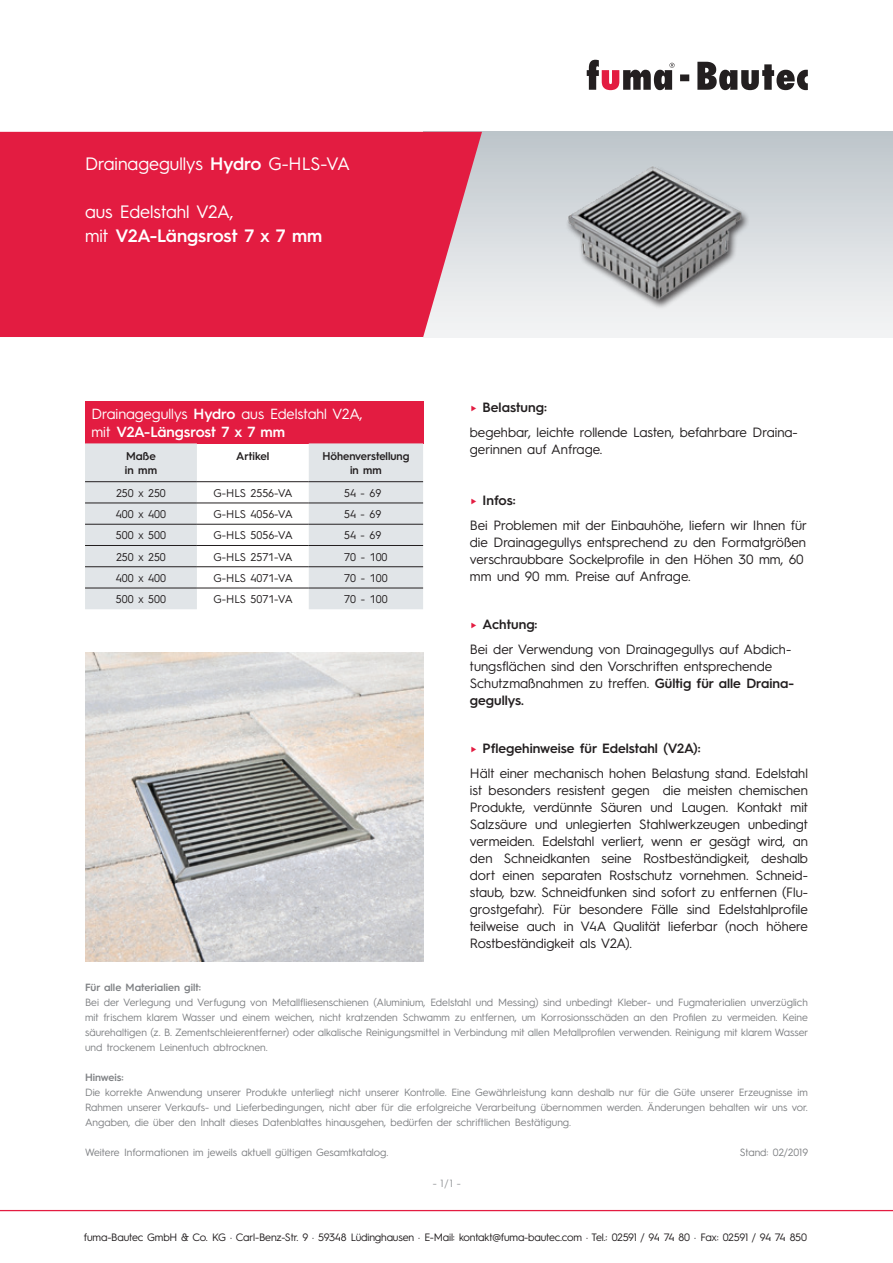
<style>
.page{position:relative;width:893px;height:1263px;background:#fff}
.page>*{position:absolute;margin:0;border:0;box-sizing:border-box;transform-origin:0 0}
.t1{font:18px/24px "Hurme Geometric Sans 3";color:#fff}
.t2{font:14.7px/18px "Hurme Geometric Sans 3";color:#fff}
.t3{font:13.5px/17px "Hurme Geometric Sans 3";color:#231f20}
.t4{font:11.25px "Hurme Geometric Sans 3";color:#231f20}
.t5{font:600 11.25px/13.5px "Hurme Geometric Sans 3";color:#231f20}
.t6{font:10.8px "Hurme Geometric Sans 3";letter-spacing:-.015em;color:#231f20}
.t7{font:10.5px/15px "Hurme Geometric Sans 3";color:#808285;text-align:justify}
.t8{font:600 10.5px "Hurme Geometric Sans 3";color:#808285}
.t9{font:10.5px "Hurme Geometric Sans 3";color:#939598}
.s1{font-weight:600}
.s2{font-weight:600;color:#e31c41}
</style>
<div class="page">
<div style="left:85px;top:401px;width:338px;height:42px;background:#e31c41"></div>
<svg style="left:85px;top:443px;width:338px;height:166px;fill:#e1e5e8"></svg>
<hr style="left:85px;top:503px;width:112px;height:1px;background:#231f20">
<hr style="left:197px;top:503px;width:112px;height:1px;background:#231f20">
<hr style="left:309px;top:503px;width:114px;height:1px;background:#231f20">
<hr style="left:85px;top:524px;width:112px;height:1px;background:#231f20">
<hr style="left:197px;top:524px;width:112px;height:1px;background:#231f20">
<hr style="left:309px;top:524px;width:114px;height:1px;background:#231f20">
<hr style="left:85px;top:545px;width:112px;height:1px;background:#231f20">
<hr style="left:197px;top:545px;width:112px;height:1px;background:#231f20">
<hr style="left:309px;top:545px;width:114px;height:1px;background:#231f20">
<hr style="left:85px;top:566px;width:112px;height:1px;background:#231f20">
<hr style="left:197px;top:566px;width:112px;height:1px;background:#231f20">
<hr style="left:309px;top:566px;width:114px;height:1px;background:#231f20">
<hr style="left:85px;top:588px;width:112px;height:1px;background:#231f20">
<hr style="left:197px;top:588px;width:112px;height:1px;background:#231f20">
<hr style="left:309px;top:588px;width:114px;height:1px;background:#231f20">
<hr style="left:85px;top:481px;width:112px;height:1px;background:#231f20">
<hr style="left:197px;top:481px;width:112px;height:1px;background:#231f20">
<hr style="left:309px;top:481px;width:114px;height:1px;background:#231f20">
<img style="left:85px;top:653px;width:338px;height:308px">
<div style="left:423px;top:132px;width:470px;height:205px;background:linear-gradient(to bottom,#bec5cb,#f5f6f6)"></div>
<div style="left:0;top:132px;width:482px;height:205px;background:#e31c41"></div>
<svg style="left:680px;top:62px;width:128px;height:28px"></svg>
<svg style="left:587px;top:60px;width:87px;height:30px"></svg>
<hr style="left:0;top:1210px;width:893px;height:1px;background:#e31c41">
<img style="left:496px;top:146px;width:317px;height:181px">
<h1 class="t1" style="left:85px;top:150px;width:266px">Drainagegullys <span class="s1">Hydro</span> G-HLS-VA</h1>
<h1 class="t1" style="left:85px;top:198px;width:239px">aus Edelstahl V2A,<br>mit <span class="s1">V2A-Längsrost 7 x 7 mm</span></h1>
<p class="t2" style="left:91px;top:404px;width:273px">Drainagegullys <span class="s1">Hydro</span> aus Edelstahl V2A, mit <span class="s1">V2A-Längsrost 7 x 7 mm</span></p>
<p class="t5" style="left:125px;top:449px;width:34px">Maße in mm</p>
<p class="t5" style="left:236px;top:449px;width:35px">Artikel</p>
<p class="t5" style="left:322px;top:449px;width:89px;text-align:center">Höhenverstellung in mm</p>
<p class="t4" style="left:116px;top:485px;width:51px">250 x 250</p>
<p class="t4" style="left:214px;top:485px;width:81px">G-HLS 2556-VA</p>
<p class="t4" style="left:344px;top:485px;width:39px">54 - 69</p>
<p class="t4" style="left:116px;top:506px;width:52px">400 x 400</p>
<p class="t4" style="left:214px;top:506px;width:81px">G-HLS 4056-VA</p>
<p class="t4" style="left:344px;top:506px;width:39px">54 - 69</p>
<p class="t4" style="left:116px;top:527px;width:52px">500 x 500</p>
<p class="t4" style="left:214px;top:527px;width:81px">G-HLS 5056-VA</p>
<p class="t4" style="left:344px;top:527px;width:39px">54 - 69</p>
<p class="t4" style="left:116px;top:549px;width:51px">250 x 250</p>
<p class="t4" style="left:214px;top:549px;width:81px">G-HLS 2571-VA</p>
<p class="t4" style="left:344px;top:549px;width:45px">70 - 100</p>
<p class="t4" style="left:116px;top:570px;width:52px">400 x 400</p>
<p class="t4" style="left:214px;top:570px;width:81px">G-HLS 4071-VA</p>
<p class="t4" style="left:344px;top:570px;width:45px">70 - 100</p>
<p class="t4" style="left:116px;top:591px;width:52px">500 x 500</p>
<p class="t4" style="left:214px;top:591px;width:81px">G-HLS 5071-VA</p>
<p class="t4" style="left:344px;top:591px;width:45px">70 - 100</p>
<p class="t3" style="left:470px;top:393px;width:329px;line-height:25.5px"><span class="s2">►</span> <span class="s1">Belastung:<br></span>begehbar, leichte rollende Lasten, befahrbare Draina-</p>
<p class="t3" style="left:470px;top:440px;width:134px">gerinnen auf Anfrage.</p>
<p class="t3" style="left:470px;top:487px;width:339px;line-height:25.5px"><span class="s2">►</span> <span class="s1">Infos:<br></span>Bei Problemen mit der Einbauhöhe, liefern wir Ihnen für</p>
<p class="t3" style="left:470px;top:533px;width:338px">die Drainagegullys entsprechend zu den Formatgrößen verschraubbare Sockelprofile in den Höhen 30 mm, 60 mm und 90 mm. Preise auf Anfrage.</p>
<p class="t3" style="left:470px;top:610px;width:323px;line-height:25.5px"><span class="s2">►</span> <span class="s1">Achtung:<br></span>Bei der Verwendung von Drainagegullys auf Abdich-</p>
<p class="t3" style="left:470px;top:657px;width:326px">tungsflächen sind den Vorschriften entsprechende<br>Schutzmaßnahmen zu treffen. <span class="s1">Gültig für alle Draina&shy;gegullys.</span></p>
<p class="t3" style="left:470px;top:734px;width:340px;line-height:25.5px"><span class="s2">►</span> <span class="s1">Pflegehinweise für Edelstahl (V2A):<br></span>Hält einer mechanisch hohen Belastung stand. Edelstahl</p>
<p class="t3" style="left:470px;top:781px;width:340px;text-align:justify">ist besonders resistent gegen die meisten chemischen Produkte, verdünnte Säuren und Laugen. Kontakt mit Salzsäure und unlegierten Stahlwerkzeugen unbedingt vermeiden. Edelstahl verliert, wenn er gesägt wird, an den Schneidkanten seine Rostbeständigkeit, deshalb dort einen separaten Rostschutz vornehmen. Schneid&shy;staub, bzw. Schneidfunken sind sofort zu entfernen (Flu&shy;grostgefahr). Für besondere Fälle sind Edelstahlprofile teilweise auch in V4A Qualität lieferbar (noch höhere Rostbeständigkeit als V2A).</p>
<p class="t8" style="left:85px;top:980px;width:118px">Für alle Materialien gilt:</p>
<p class="t7" style="left:85px;top:994px;width:725px">Bei der Verlegung und Verfugung von Metallfliesenschienen (Aluminium, Edelstahl und Messing) sind unbedingt Kleber- und Fugmaterialien unverzüglich mit frischem klarem Wasser und einem weichen, nicht kratzenden Schwamm zu entfernen, um Korrosionsschäden an den Profilen zu vermeiden. Keine säurehaltigen (z. B. Zementschleierentferner) oder alkalische Reinigungsmittel in Verbindung mit allen Metallprofilen verwenden. Reinigung mit klarem Wasser und trockenem Leinentuch abtrocknen.</p>
<p class="t8" style="left:85px;top:1070px;width:40px">Hinweis:</p>
<p class="t7" style="left:85px;top:1084px;width:724px">Die korrekte Anwendung unserer Produkte unterliegt nicht unserer Kontrolle. Eine Gewährleistung kann deshalb nur für die Güte unserer Erzeugnisse im Rahmen unserer Verkaufs- und Lieferbedingungen, nicht aber für die erfolgreiche Verarbeitung übernommen werden. Änderungen behalten wir uns vor.<br>Angaben, die über den Inhalt dieses Datenblattes hinausgehen, bedürfen der schriftlichen Bestätigung.</p>
<p class="t7" style="left:85px;top:1144px;width:305px">Weitere Informationen im jeweils aktuell gültigen Gesamtkatalog.</p>
<p class="t7" style="left:740px;top:1144px;width:70px">Stand: 02/2019</p>
<p class="t9" style="left:433px;top:1175px;width:30px">- 1/1 -</p>
<p class="t6" style="left:84px;top:1230px;width:725px">fuma-Bautec GmbH &amp; Co. KG · Carl-Benz-Str. 9 · 59348 Lüdinghausen · E-Mail: kontakt@fuma-bautec.com · Tel.: 02591 / 94 74 80 · Fax: 02591 / 94 74 850</p>
</div>
